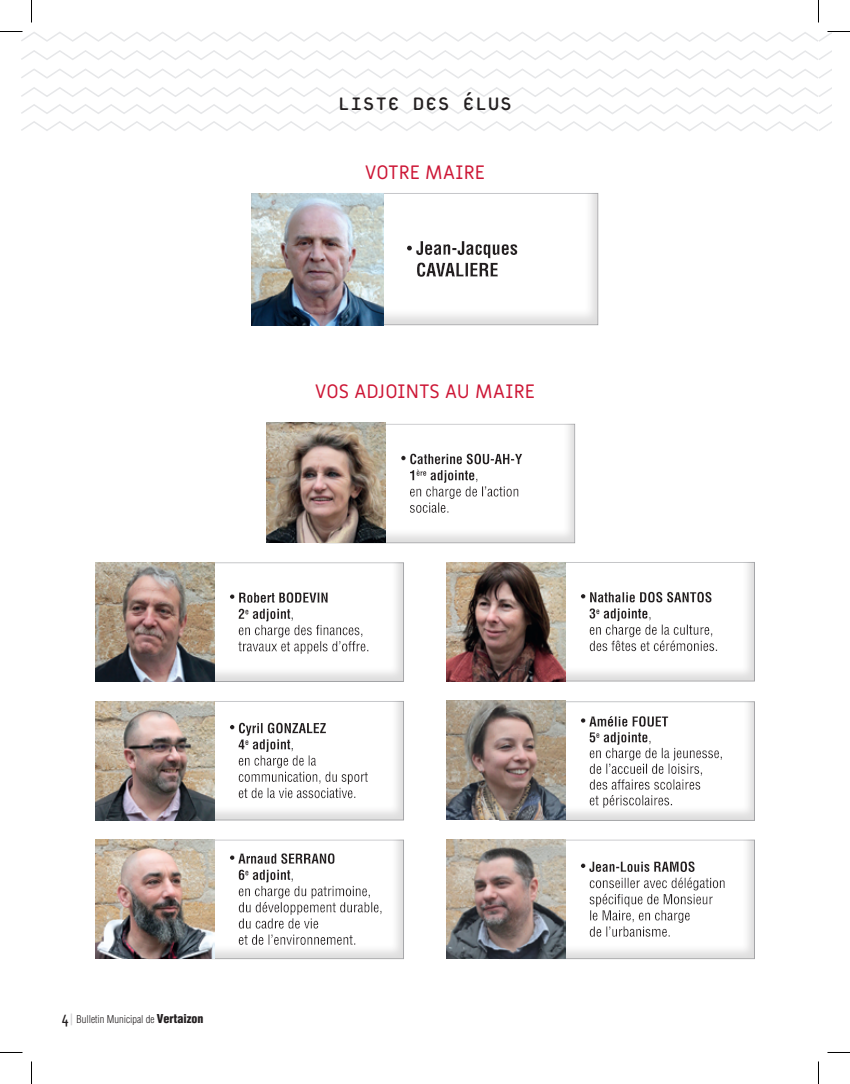
<style>
.page{position:relative;width:850px;height:1084px;background:#fff}
.page>*{position:absolute;margin:0;border:0;box-sizing:border-box;transform-origin:0 0}
.t1{font:27px "Platelet";color:#231f20}
.t2{font:19.5px "Miriam Libre";color:#cd1837}
.t3{font:300 condensed 10.5px "Helvetica LT Std";color:#231f20}
.s1{font-family:"Platelet";font-weight:400;font-stretch:normal;font-size:18px}
.s2{font-family:"Miriam Libre";font-weight:700;font-stretch:normal;font-size:12px;color:#d1d2d4}
.s3{font-weight:900;font-size:12px}
</style>
<div class="page">
<svg style="left:21px;top:50px;width:810px;height:10px"></svg>
<svg style="left:21px;top:69px;width:810px;height:10px"></svg>
<svg style="left:21px;top:87px;width:810px;height:44px"></svg>
<div style="left:319px;top:421px;width:258px;height:122px;background:#231f20;opacity:.15"></div>
<img style="left:266px;top:423px;width:119px;height:119px">
<div style="left:148px;top:560px;width:258px;height:121px;background:#231f20;opacity:.15"></div>
<img style="left:95px;top:562px;width:119px;height:119px">
<div style="left:498px;top:560px;width:258px;height:121px;background:#231f20;opacity:.15"></div>
<img style="left:446px;top:562px;width:119px;height:119px">
<div style="left:148px;top:699px;width:258px;height:121px;background:#231f20;opacity:.15"></div>
<img style="left:95px;top:701px;width:119px;height:119px">
<div style="left:499px;top:699px;width:258px;height:121px;background:#231f20;opacity:.15"></div>
<img style="left:446px;top:700px;width:119px;height:119px">
<div style="left:148px;top:837px;width:258px;height:122px;background:#231f20;opacity:.15"></div>
<img style="left:95px;top:839px;width:119px;height:119px">
<div style="left:498px;top:837px;width:258px;height:122px;background:#231f20;opacity:.15"></div>
<img style="left:446px;top:839px;width:119px;height:119px">
<div style="left:316px;top:191px;width:284px;height:134px;background:#231f20;opacity:.15"></div>
<img style="left:251px;top:193px;width:132px;height:132px">
<svg style="left:0;top:31px;width:850px;height:11px"></svg>
<svg style="left:0;top:1052px;width:22px;height:1px"></svg>
<svg style="left:827px;top:1052px;width:23px;height:1px"></svg>
<svg style="left:31px;top:0;width:1px;height:23px"></svg>
<svg style="left:31px;top:1061px;width:1px;height:22px"></svg>
<svg style="left:818px;top:0;width:1px;height:23px"></svg>
<svg style="left:818px;top:1061px;width:1px;height:22px"></svg>
<h1 class="t1" style="left:337px;top:91px;width:176px">LISTE DES ÉLUS</h1>
<h2 class="t2" style="left:365px;top:160px;width:122px">VOTRE MAIRE</h2>
<h2 class="t2" style="left:315px;top:379px;width:221px">VOS ADJOINTS AU MAIRE</h2>
<p class="t3" style="left:61px;top:1012px;width:144px"><span class="s1">4</span><span class="s2">|</span> Bulletin Municipal de <span class="s3">Vertaizon</span></p>
</div>
